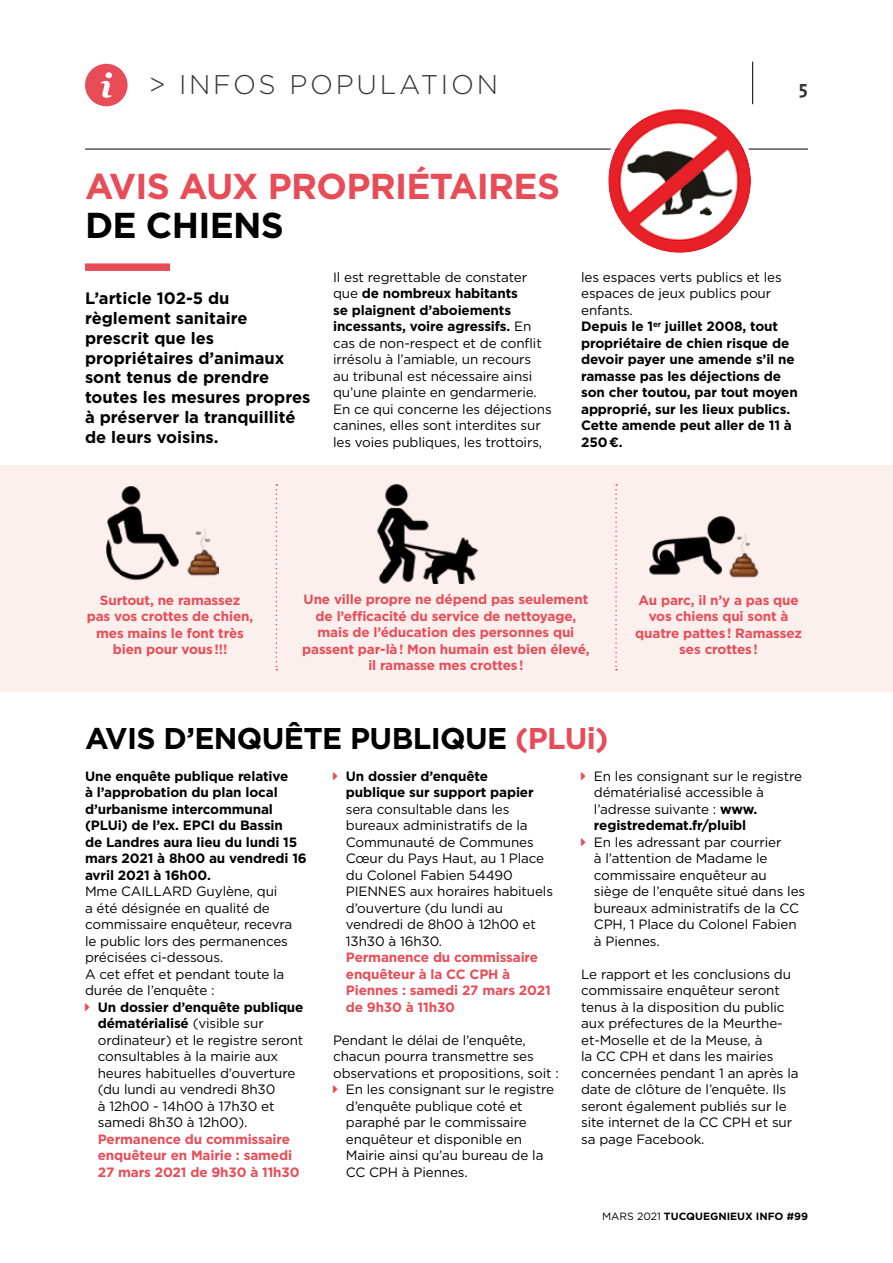
<style>
.page{position:relative;width:893px;height:1263px;background:#fff}
.page>*{position:absolute;margin:0;border:0;box-sizing:border-box;transform-origin:0 0}
.t1{font:700 36px "Gotham";letter-spacing:-.02em;color:#e84c57}
.t2{font:700 36px "Gotham";letter-spacing:-.02em;color:#000}
.t3{font:700 30px "Gotham";letter-spacing:-.02em;color:#000}
.t4{font:300 27px "Gotham";letter-spacing:.1em;color:#373437}
.t5{font:700 19.5px "The Sans";color:#373437}
.t6{font:700 16.5px/19.8px "Gotham";color:#000}
.t7{font:13.5px/16.5px "Gotham";letter-spacing:-.01em;color:#000}
.t8{font:700 13.5px/16.5px "Gotham";letter-spacing:-.01em;color:#000}
.t9{font:700 13.5px/16.5px "Gotham";letter-spacing:-.01em;color:#e84c57;text-align:center}
.t10{font:700 10.5px "Gotham";color:#000}
.s1{font-weight:700}
.s2{font-weight:400}
.s3{color:#e84c57}
</style>
<div class="page">
<hr style="left:85px;top:149px;width:723px;height:1px;background:#000">
<hr style="left:752px;top:62px;width:1px;height:42px;background:#000">
<div style="left:0;top:466px;width:893px;height:226px;background:#fcf0ee"></div>
<div style="left:85px;top:263px;width:85px;height:8px;background:#e84c57"></div>
<div style="left:85px;top:64px;width:43px;height:42px;background:#e84c57;border-radius:50%"></div>
<svg style="left:101px;top:72px;width:11px;height:26px"></svg>
<img style="left:608px;top:109px;width:143px;height:143px">
<div style="left:604px;top:104px;width:151px;height:153px;border:4px solid #fff;border-radius:50%"></div>
<img style="left:107px;top:486px;width:112px;height:95px">
<img style="left:376px;top:484px;width:102px;height:99px">
<img style="left:649px;top:516px;width:110px;height:61px">
<svg style="left:276px;top:484px;width:1px;height:186px"></svg>
<svg style="left:615px;top:484px;width:2px;height:186px"></svg>
<h3 class="t4" style="left:149px;top:67px;width:351px">&gt; INFOS POPULATION</h3>
<h3 class="t5" style="left:799px;top:71px;width:11px">5</h3>
<h1 class="t1" style="left:85px;top:162px;width:476px">AVIS AUX PROPRIÉTAIRES</h1>
<h1 class="t2" style="left:85px;top:201px;width:200px">DE CHIENS</h1>
<p class="t6" style="left:85px;top:288px;width:227px">L’article 102-5 du règlement sanitaire prescrit que les propriétaires d’animaux sont tenus de prendre toutes les mesures propres à préserver la tranquillité de leurs voisins.</p>
<p class="t7" style="left:333px;top:269px;width:220px">Il est regrettable de constater que <span class="s1">de nombreux habitants<br>se plaignent d’aboiements incessants, voire agressifs.</span> En cas de non-respect et de conflit irrésolu à l’amiable, un recours<br>au tribunal est nécessaire ainsi qu’une plainte en gendarmerie.<br>En ce qui concerne les déjections canines, elles sont interdites sur les voies publiques, les trottoirs,</p>
<p class="t8" style="left:581px;top:269px;width:218px"><span class="s2">les espaces verts publics et les espaces de jeux publics pour enfants.<br></span>Depuis le 1<sup>er</sup> juillet 2008, tout propriétaire de chien risque de devoir payer une amende s’il ne ramasse pas les déjections de son cher toutou, par tout moyen approprié, sur les lieux publics.<br>Cette amende peut aller de 11 à<br>250 €.</p>
<p class="t9" style="left:87px;top:591px;width:168px">Surtout, ne ramassez pas vos crottes de chien, mes mains le font très bien pour vous !!!</p>
<p class="t9" style="left:302px;top:591px;width:289px">Une ville propre ne dépend pas seulement de l’efficacité du service de nettoyage, mais de l’éducation des personnes qui passent par-là ! Mon humain est bien élevé, il ramasse mes crottes !</p>
<h2 class="t3" style="left:85px;top:718px;width:525px">AVIS D’ENQUÊTE PUBLIQUE <span class="s3">(PLUi)</span></h2>
<p class="t9" style="left:635px;top:591px;width:168px">Au parc, il n’y a pas que vos chiens qui sont à quatre pattes ! Ramassez ses crottes !</p>
<p class="t8" style="left:85px;top:768px;width:223px">Une enquête publique relative<br>à l’approbation du plan local d’urbanisme intercommunal (PLUi) de l’ex. EPCI du Bassin<br>de Landres aura lieu du lundi 15 mars 2021 à 8h00 au vendredi 16 avril 2021 à 16h00.</p>
<p class="t7" style="left:85px;top:883px;width:209px">Mme CAILLARD Guylène, qui<br>a été désignée en qualité de commissaire enquêteur, recevra le public lors des permanences précisées ci-dessous.<br>A cet effet et pendant toute la durée de l’enquête :</p>
<p class="t7" style="left:98px;top:998px;width:207px"><span class="s1">Un dossier d’enquête publique dématérialisé</span> (visible sur ordinateur) et le registre seront consultables à la mairie aux heures habituelles d’ouverture (du lundi au vendredi 8h30<br>à 12h00 - 14h00 à 17h30 et samedi 8h30 à 12h00).</p>
<p class="t9" style="left:98px;top:1130px;width:203px;text-align:left">Permanence du commissaire enquêteur en Mairie : samedi<br>27 mars 2021 de 9h30 à 11h30</p>
<p class="t8" style="left:346px;top:767px;width:189px">Un dossier d’enquête publique sur support papier</p>
<p class="t7" style="left:346px;top:800px;width:209px">sera consultable dans les bureaux administratifs de la<br>Communauté de Communes<br>Cœur du Pays Haut, au 1 Place du Colonel Fabien 54490<br>PIENNES aux horaires habituels d’ouverture (du lundi au vendredi de 8h00 à 12h00 et<br>13h30 à 16h30.</p>
<p class="t9" style="left:346px;top:949px;width:206px;text-align:left">Permanence du commissaire enquêteur à la CC CPH à<br>Piennes : samedi 27 mars 2021 de 9h30 à 11h30</p>
<p class="t7" style="left:333px;top:1031px;width:194px">Pendant le délai de l’enquête,</p>
<p class="t7" style="left:333px;top:1048px;width:202px">chacun pourra transmettre ses</p>
<p class="t7" style="left:333px;top:1064px;width:227px">observations et propositions, soit :</p>
<p class="t7" style="left:346px;top:1081px;width:210px">En les consignant sur le registre</p>
<p class="t7" style="left:346px;top:1097px;width:178px">d’enquête publique coté et</p>
<p class="t7" style="left:346px;top:1114px;width:182px">paraphé par le commissaire</p>
<p class="t7" style="left:346px;top:1130px;width:178px">enquêteur et disponible en</p>
<p class="t7" style="left:346px;top:1147px;width:199px">Mairie ainsi qu’au bureau de la</p>
<p class="t7" style="left:346px;top:1163px;width:123px">CC CPH à Piennes.</p>
<p class="t7" style="left:594px;top:767px;width:210px">En les consignant sur le registre dématérialisé accessible à l’adresse suivante : <span class="s1">www. registredemat.fr/pluibl</span></p>
<p class="t7" style="left:594px;top:833px;width:213px">En les adressant par courrier<br>à l’attention de Madame le commissaire enquêteur au<br>siège de l’enquête situé dans les bureaux administratifs de la CC<br>CPH, 1 Place du Colonel Fabien à Piennes.</p>
<p class="t7" style="left:581px;top:965px;width:219px">Le rapport et les conclusions du commissaire enquêteur seront tenus à la disposition du public aux préfectures de la Meurthe&shy;et-Moselle et de la Meuse, à<br>la CC CPH et dans les mairies concernées pendant 1 an après la date de clôture de l’enquête. Ils seront également publiés sur le site internet de la CC CPH et sur sa page Facebook.</p>
<p class="t10" style="left:602px;top:1210px;width:207px"><span class="s2">MARS 2021</span> TUCQUEGNIEUX INFO #99</p>
</div>
